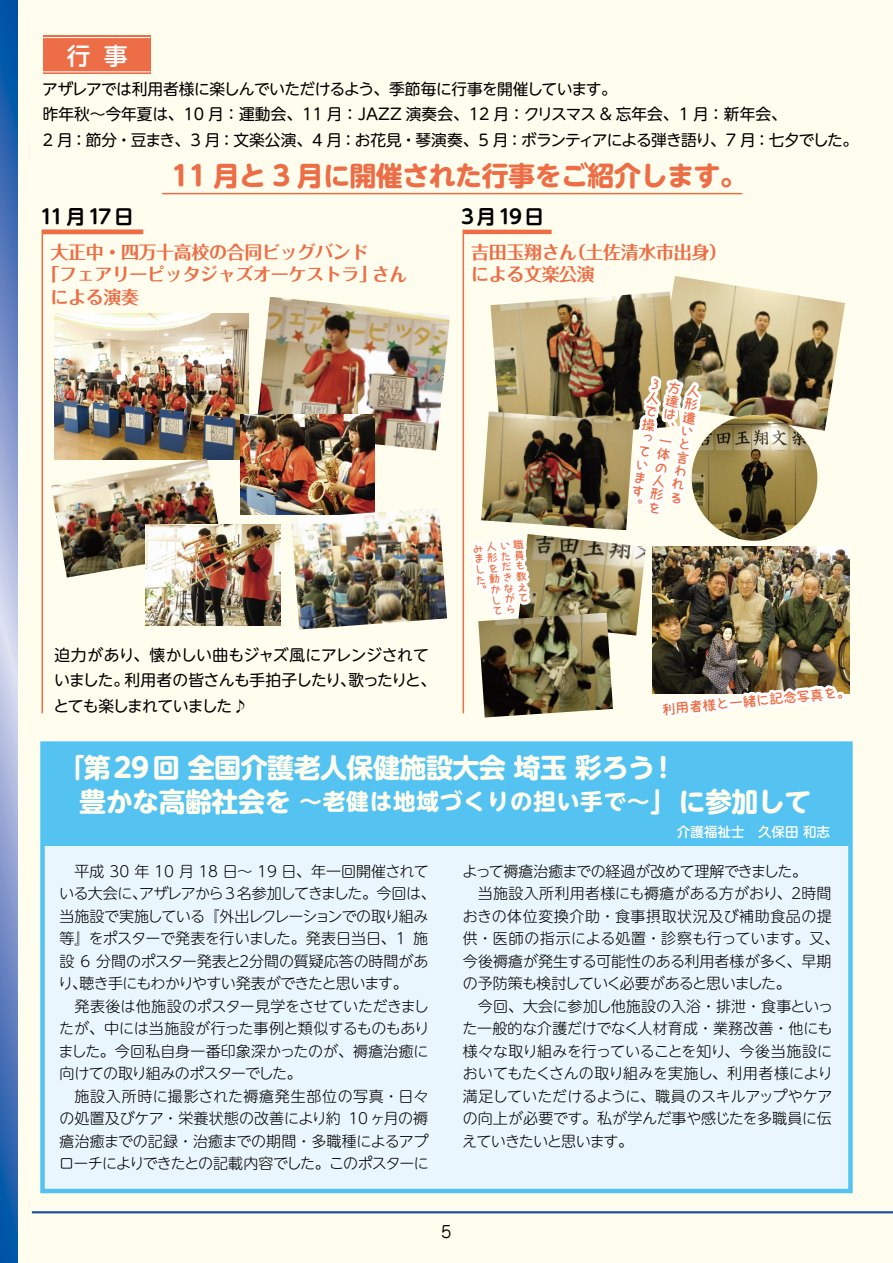
<style>
.page{position:relative;width:893px;height:1263px;background:#fffeee}
.page>*{position:absolute;margin:0;border:0;box-sizing:border-box;transform-origin:0 0}
.t1{font:700 27px "UD Shin M Go Pro";letter-spacing:-.02em;color:#fffeee}
.t2{font:700 27px "UD Shin M Go Pro";letter-spacing:-.02em;color:#ed6e46}
.t3{font:500 24px "UD Shin M Go Pro";color:#fff}
.t4{font:700 22.5px "UD Shin M Go Pro";letter-spacing:.04em;color:#fffeee}
.t5{font:700 19.5px "UD Shin M Go Pro De";letter-spacing:.13em;color:#000}
.t6{font:700 18px/22.5px "Folk Pro";letter-spacing:-.02em;color:#ed6e46}
.t7{font:16.5px "Jun 201 Pro";color:#000}
.t8{font:15.75px/25.5px "UD Shin M Go Pr 6 N";letter-spacing:-.035em;color:#000}
.t9{font:300 15px/22.5px "UD Shin M Go Pr 6 N";letter-spacing:-.015em;color:#000}
.t10{font:300 15px/22.5px "UD Shin M Go Pr 6 N";letter-spacing:-.05em;color:#000}
.t11{font:300 15px "UD Shin M Go Pr 6 N";letter-spacing:-.055em;color:#000}
.t12{font:300 15px "UD Shin M Go Pr 6 N";letter-spacing:.01em;color:#000}
.t13{font:300 15px "UD Shin M Go Pr 6 N";letter-spacing:.045em;color:#000}
.t14{font:13.5px/13.5px "Rii Popkaku R";color:#ed6e46;text-align:justify}
.t15{font:500 13.5px "UD Shin M Go Pro";color:#fff}
.t16{font:10.65px/10.6px "Rii Popkaku R";color:#ed6e46;text-align:justify}
.s1{font-size:27px}
</style>
<div class="page">
<svg style="left:0;top:0;width:17px;height:1263px;background:#6a8cc5"></svg>
<img style="left:54px;top:313px;width:194px;height:146px">
<img style="left:257px;top:297px;width:193px;height:154px">
<img style="left:240px;top:414px;width:135px;height:101px">
<img style="left:291px;top:507px;width:156px;height:122px">
<img style="left:51px;top:458px;width:172px;height:120px">
<img style="left:146px;top:524px;width:134px;height:101px">
<img style="left:672px;top:276px;width:173px;height:46px">
<img style="left:490px;top:291px;width:190px;height:120px">
<img style="left:842px;top:546px;width:8px;height:148px">
<img style="left:538px;top:535px;width:88px;height:100px">
<img style="left:478px;top:613px;width:135px;height:104px">
<img style="left:538px;top:411px;width:88px;height:119px">
<div style="left:43px;top:744px;width:807px;height:447px;background:#eaf6fd"></div>
<div style="left:40px;top:741px;width:813px;height:452px;border:4px solid #54c3f1"></div>
<div style="left:43px;top:744px;width:807px;height:101px;background:#54c3f1"></div>
<hr style="left:162px;top:193px;width:580px;height:1px;background:#ed6e46">
<div style="left:43px;top:229px;width:100px;height:5px;background:#ed6e46"></div>
<hr style="left:42px;top:230px;width:1px;height:483px;background:#ed6e46">
<hr style="left:464px;top:230px;width:88px;height:4px;background:#ed6e46">
<hr style="left:463px;top:230px;width:1px;height:483px;background:#ed6e46">
<div style="left:43px;top:36px;width:107px;height:38px;background:#ed6e46"></div>
<hr style="left:43px;top:71px;width:107px;height:1px;background:#fff">
<hr style="left:43px;top:37px;width:107px;height:1px;background:#fff">
<div style="left:835px;top:691px;width:10px;height:11px;border:6px solid #fff;border-radius:50%"></div>
<div style="left:836px;top:693px;width:8px;height:8px;border:6px solid #fff;border-radius:50%"></div>
<hr style="left:32px;top:1211px;width:861px;height:2px;background:#1e50a2">
<img style="left:626px;top:310px;width:216px;height:434px">
<svg style="left:471px;top:407px;width:67px;height:215px"></svg>
<h2 class="t3" style="left:67px;top:36px;width:62px">行事</h2>
<p class="t8" style="left:42px;top:75px;width:818px">アザレアでは利用者様に楽しんでいただけるよう、季節毎に行事を開催しています。<br>昨年秋～今年夏は、10 月：運動会、11 月：JAZZ 演奏会、12 月：クリスマス &amp; 忘年会、1 月：新年会、<br>2 月：節分・豆まき、3 月：文楽公演、4 月：お花見・琴演奏、5 月：ボランティアによる弾き語り、7 月：七夕でした。</p>
<h3 class="t5" style="left:40px;top:201px;width:95px">11月17日</h3>
<h1 class="t2" style="left:172px;top:153px;width:577px">11 月と 3 月に開催された行事をご紹介します。</h1>
<h3 class="t5" style="left:461px;top:201px;width:84px">3月19日</h3>
<p class="t6" style="left:50px;top:238px;width:319px">大正中・四万十高校の合同ビッグバンド</p>
<p class="t6" style="left:50px;top:261px;width:328px;text-indent:-9px">「フェアリーピッタジャズオーケストラ」による演奏</p>
<p class="t6" style="left:372px;top:261px;width:37px">さん</p>
<p class="t8" style="left:348px;top:641px;width:89px;text-indent:-294px">迫力があり、懐かしい曲もジャズ風にアレンジされて歌ったりと、</p>
<p class="t8" style="left:124px;top:667px;width:233px">利用者の皆さんも手拍子したり、</p>
<p class="t8" style="left:53px;top:667px;width:196px">いました。<br>とても楽しまれていました♪</p>
<p class="t6" style="left:568px;top:238px;width:161px">（土佐清水市出身(</p>
<p class="t6" style="left:471px;top:238px;width:125px">吉田玉翔さんによる文楽公演</p>
<p class="t16" style="left:513px;top:540px;width:7px;rotate:-5deg">職員も教えて</p>
<p class="t16" style="left:486px;top:542px;width:7px;rotate:-5deg">人形を動かして</p>
<p class="t16" style="left:499px;top:541px;width:7px;rotate:-5deg">いただきながら</p>
<p class="t16" style="left:472px;top:543px;width:7px;rotate:-5deg">みました</p>
<p class="t14" style="left:687px;top:383px;width:9px;rotate:9deg">人形遣いと言われる</p>
<p class="t14" style="left:647px;top:390px;width:9px;rotate:9deg">人で操っています</p>
<p class="t14" style="left:660px;top:433px;width:9px;rotate:9deg">一体の人形を</p>
<p class="t14" style="left:662px;top:702px;width:190px;rotate:-5deg">利用者様と一緒に記念写真を。</p>
<h1 class="t1" style="left:57px;top:745px;width:599px">「第29 回全国介護老人保健施設大会埼玉彩ろう</h1>
<h1 class="t1" style="left:650px;top:745px;width:28px">!</h1>
<h1 class="t1" style="left:79px;top:780px;width:214px">豊かな高齢社会を</h1>
<h3 class="t4" style="left:299px;top:783px;width:379px">～老健は地域づくりの担い手で～<span class="s1">」</span></h3>
<h1 class="t1" style="left:679px;top:780px;width:134px">に参加して</h1>
<p class="t15" style="left:677px;top:821px;width:154px">介護福祉士　久保田和志</p>
<p class="t9" style="left:59px;top:859px;width:378px">　平成 30 年 10 月 18 日～ 19 日、年一回開催されている大会にアザレアから3 名参加してきました。今回は、</p>
<p class="t9" style="left:132px;top:881px;width:16px">、</p>
<p class="t11" style="left:60px;top:904px;width:370px">当施設で実施している『外出レクレーションでの取り組み</p>
<p class="t9" style="left:413px;top:926px;width:16px">施</p>
<p class="t9" style="left:249px;top:926px;width:181px;text-indent:-190px">等』をポスターで発表を行いました。発表日当日、1<br>分間の質疑応答の時間があ</p>
<p class="t10" style="left:58px;top:949px;width:351px">設 6 分間のポスター発表と<br>り聴き手にもわかりやすい発表ができたと思います。</p>
<p class="t9" style="left:237px;top:949px;width:16px">２</p>
<p class="t9" style="left:72px;top:971px;width:16px">、</p>
<p class="t9" style="left:60px;top:994px;width:371px">　発表後は他施設のポスター見学をさせていただきまし</p>
<p class="t9" style="left:59px;top:1016px;width:372px">たが、中には当施設が行った事例と類似するものもあり</p>
<p class="t12" style="left:59px;top:1039px;width:372px">ました。今回私自身一番印象深かったのが、褥瘡治癒に</p>
<p class="t10" style="left:60px;top:1061px;width:244px">向けての取り組みのポスターでした。</p>
<p class="t13" style="left:60px;top:1084px;width:371px">　施設入所時に撮影された褥瘡発生部位の写真・日々</p>
<p class="t9" style="left:348px;top:1106px;width:81px">10 ヶ月の褥</p>
<p class="t9" style="left:59px;top:1106px;width:371px">の処置及びケア・栄養状態の改善により約<br>瘡治癒までの記録・治癒までの期間・多職種によるアプローチによりできたとの記載内容でした。このポスターに</p>
<p class="t9" style="left:801px;top:859px;width:32px;text-indent:-339px">よって褥瘡治癒までの経過が改めて理解できました。<br>時間</p>
<p class="t9" style="left:462px;top:881px;width:378px">　当施設入所利用者様にも褥瘡がある方がおり、<br>おきの体位変換介助・食事摂取状況及び補助食品の提供・医師の指示による処置・診察も行っています。又、今後褥瘡が発生する可能性のある利用者様が多く、早期の予防策も検討していく必要があると思いました。<br>　今回、大会に参加し他施設の入浴・排泄・食事といった一般的な介護だけでなく人材育成・業務改善・他にも様々な取り組みを行っていることを知り、今後当施設においてもたくさんの取り組みを実施し、利用者様により満足していただけるように、職員のスキルアップやケアの向上が必要です。私が学んだ事や感じたを多職員に伝えていきたいと思います。</p>
<p class="t9" style="left:789px;top:881px;width:16px">２</p>
<p class="t7" style="left:441px;top:1218px;width:12px">5</p>
</div>
